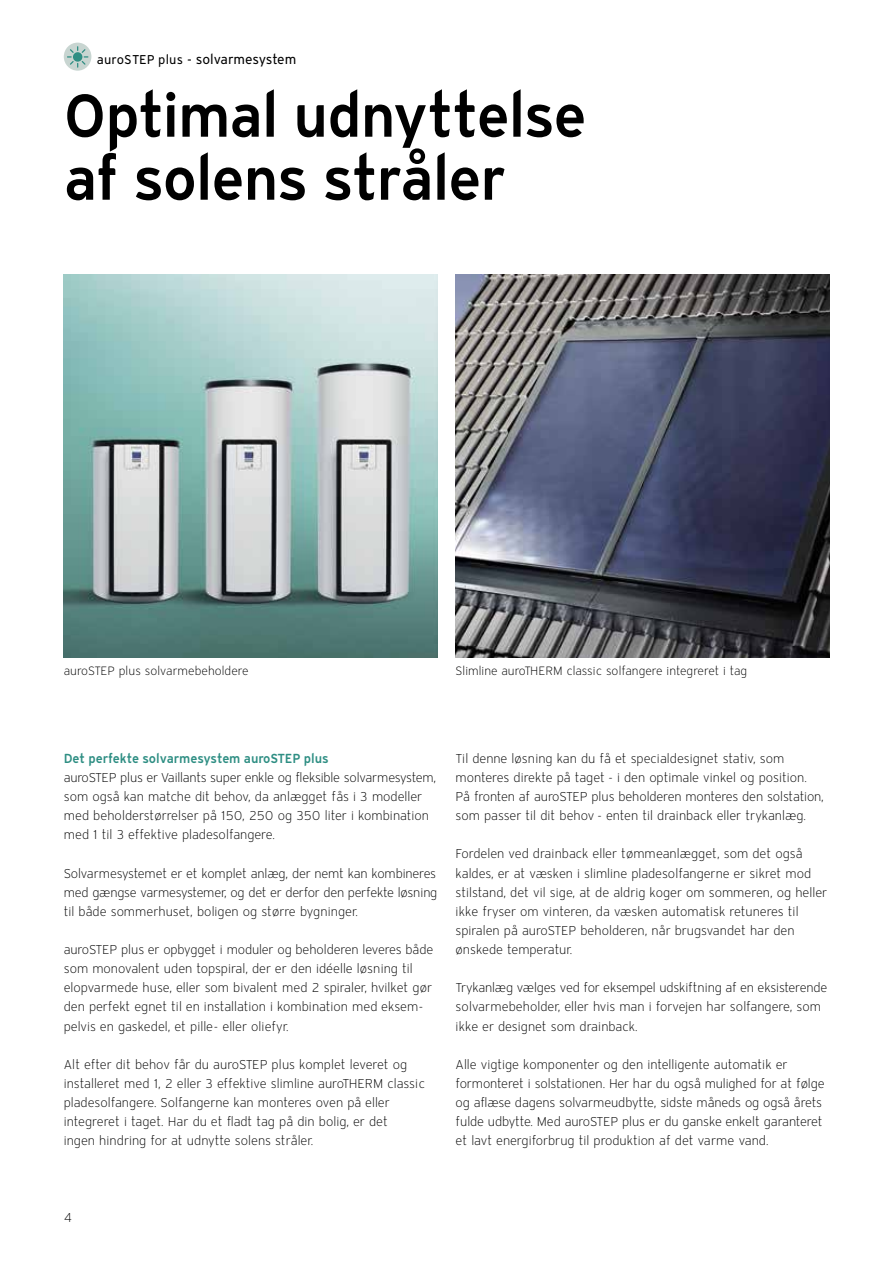
<style>
.page{position:relative;width:893px;height:1263px;background:#fff}
.page>*{position:absolute;margin:0;border:0;box-sizing:border-box;transform-origin:0 0}
.t1{font:600 60px/63px "Vaillant 13";letter-spacing:-.025em;color:#000}
.t2{font:13.5px "Vaillant 13";letter-spacing:-.01em;color:#000}
.t3{font:300 12.75px/19.2px "Vaillant 16";letter-spacing:-.005em;color:#000}
.t4{font:600 12.75px "Vaillant 13";letter-spacing:-.005em;color:#2e8e83}
.t5{font:300 12px "Vaillant 16";color:#000}
.s1{font-size:12.75px}
</style>
<div class="page">
<img style="left:64px;top:274px;width:373px;height:383px">
<svg style="left:64px;top:43px;width:27px;height:28px"></svg>
<svg style="left:67px;top:46px;width:21px;height:22px"></svg>
<div style="left:73px;top:52px;width:9px;height:10px;background:#2e8e83;border-radius:50%"></div>
<img style="left:456px;top:274px;width:373px;height:383px">
<p class="t2" style="left:97px;top:50px;width:201px"><span class="s1">auroSTEP plus</span> - solvarmesystem</p>
<h1 class="t1" style="left:64px;top:82px;width:524px">Optimal udnyttelse af solens stråler</h1>
<p class="t5" style="left:64px;top:663px;width:186px">auroSTEP plus solvarmebeholdere</p>
<p class="t5" style="left:456px;top:663px;width:293px">Slimline auroTHERM classic solfangere integreret i tag</p>
<p class="t4" style="left:64px;top:750px;width:266px">Det perfekte solvarmesystem auroSTEP plus</p>
<p class="t3" style="left:64px;top:768px;width:374px">auroSTEP plus er Vaillants super enkle og fleksible solvarmesystem, som også kan matche dit behov, da anlægget fås i 3 modeller med beholderstørrelser på 150, 250 og 350 liter i kombination med 1 til 3 effektive pladesolfangere.</p>
<p class="t3" style="left:64px;top:863px;width:375px;text-align:justify">Solvarmesystemet er et komplet anlæg, der nemt kan kombineres med gængse varmesystemer, og det er derfor den perfekte løsning til både sommerhuset, boligen og større bygninger.</p>
<p class="t3" style="left:64px;top:940px;width:371px">auroSTEP plus er opbygget i moduler og beholderen leveres både som monovalent uden topspiral, der er den idéelle løsning til elopvarmede huse, eller som bivalent med 2 spiraler, hvilket gør den perfekt egnet til en installation i kombination med eksem&shy;pelvis en gaskedel, et pille- eller oliefyr.</p>
<p class="t3" style="left:64px;top:1054px;width:363px">Alt efter dit behov får du auroSTEP plus komplet leveret og installeret med 1, 2 eller 3 effektive slimline auroTHERM classic pladesolfangere. Solfangerne kan monteres oven på eller integreret i taget. Har du et fladt tag på din bolig, er det<br>ingen hindring for at udnytte solens stråler.</p>
<p class="t3" style="left:456px;top:748px;width:370px">Til denne løsning kan du få et specialdesignet stativ, som monteres direkte på taget - i den optimale vinkel og position.<br>På fronten af auroSTEP plus beholderen monteres den solstation, som passer til dit behov - enten til drainback eller trykanlæg.</p>
<p class="t3" style="left:456px;top:844px;width:373px">Fordelen ved drainback eller tømmeanlægget, som det også kaldes, er at væsken i slimline pladesolfangerne er sikret mod stilstand, det vil sige, at de aldrig koger om sommeren, og heller ikke fryser om vinteren, da væsken automatisk retuneres til spiralen på auroSTEP beholderen, når brugsvandet har den ønskede temperatur.</p>
<p class="t3" style="left:456px;top:978px;width:373px">Trykanlæg vælges ved for eksempel udskiftning af en eksisterende solvarmebeholder, eller hvis man i forvejen har solfangere, som ikke er designet som drainback.</p>
<p class="t3" style="left:456px;top:1054px;width:371px">Alle vigtige komponenter og den intelligente automatik er formonteret i solstationen. Her har du også mulighed for at følge og aflæse dagens solvarmeudbytte, sidste måneds og også årets fulde udbytte. Med auroSTEP plus er du ganske enkelt garanteret et lavt energiforbrug til produktion af det varme vand.</p>
<p class="t3" style="left:64px;top:1208px;width:10px">4</p>
</div>
